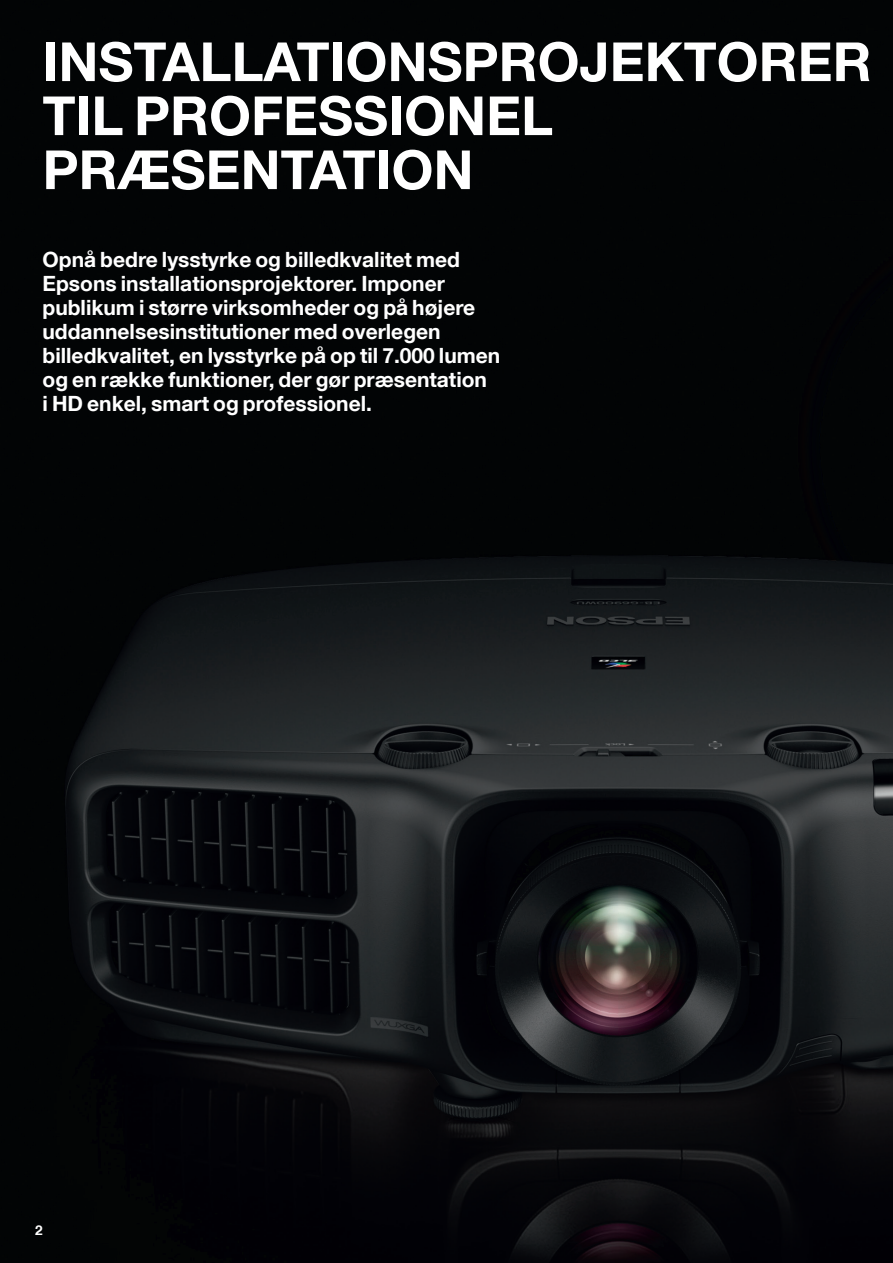
<style>
.page{position:relative;width:893px;height:1263px;background:#fff}
.page>*{position:absolute;margin:0;border:0;box-sizing:border-box;transform-origin:0 0}
.t1{font:700 54px/54px "Helvetica Neue LT Com";color:#fff}
.t2{font:700 21px/24px "Helvetica Neue LT Com";color:#fff}
.t3{font:700 13.5px "Helvetica Neue LT Com";color:#fff}
</style>
<div class="page">
<img style="left:0;top:0;width:893px;height:1263px">
<p class="t1" style="left:43px;top:33px;width:831px">INSTALLATIONSPROJEKTORER<br>TIL PROFESSIONEL<br>PRÆSENTATION</p>
<p class="t2" style="left:43px;top:247px;width:459px">Opnå bedre lysstyrke og billedkvalitet med Epsons installationsprojektorer. Imponer publikum i større virksomheder og på højere uddannelsesinstitutioner med overlegen billedkvalitet, en lysstyrke på op til 7.000 lumen og en række funktioner, der gør præsentation<br>i HD enkel, smart og professionel.</p>
<p class="t3" style="left:35px;top:1222px;width:9px">2</p>
</div>
